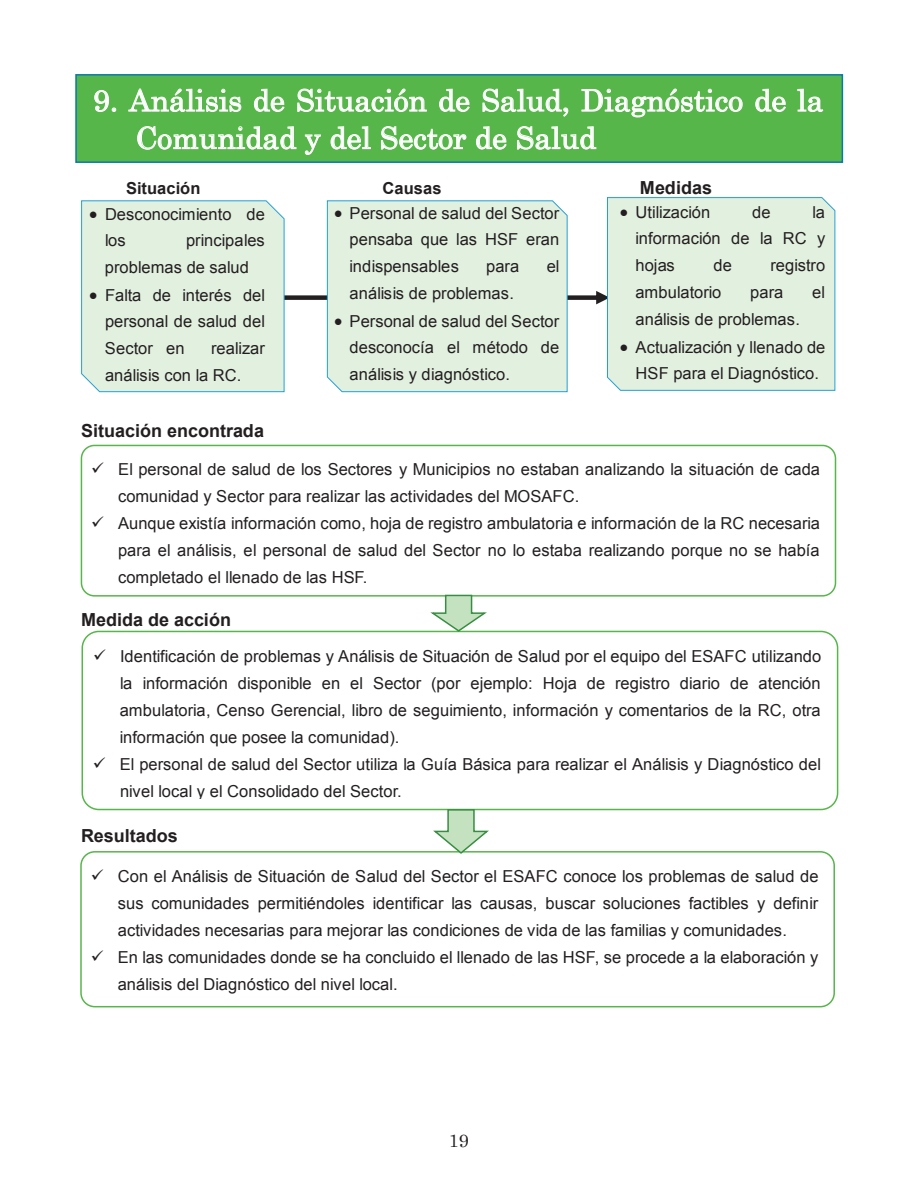
<style>
.page{position:relative;width:918px;height:1188px;background:#fff}
.page>*{position:absolute;margin:0;border:0;box-sizing:border-box;transform-origin:0 0}
.t1{font:30px/37.5px "Century";color:#fff}
.t2{font:700 18px "Arial";color:#231f20}
.t3{font:18px "Century";color:#231f20}
.t4{font:16.5px/27px "Arial";letter-spacing:.005em;color:#231f20;text-align:justify}
.t5{font:700 16.5px "Arial";letter-spacing:.005em;color:#231f20}
</style>
<div class="page">
<svg style="left:81px;top:198px;width:754px;height:194px;background:#e1efe2"></svg>
<div style="left:75px;top:74px;width:768px;height:89px;background:#56b64a;border:2px solid #077aa9"></div>
<svg style="left:94px;top:90px;width:23px;height:22px"></svg>
<svg style="left:128px;top:88px;width:114px;height:24px"></svg>
<svg style="left:254px;top:88px;width:31px;height:24px"></svg>
<svg style="left:297px;top:88px;width:130px;height:24px"></svg>
<svg style="left:439px;top:88px;width:31px;height:24px"></svg>
<svg style="left:482px;top:88px;width:87px;height:29px"></svg>
<svg style="left:581px;top:88px;width:162px;height:30px"></svg>
<svg style="left:755px;top:88px;width:31px;height:24px"></svg>
<svg style="left:797px;top:88px;width:27px;height:24px"></svg>
<svg style="left:137px;top:126px;width:160px;height:24px"></svg>
<svg style="left:304px;top:134px;width:17px;height:21px"></svg>
<svg style="left:330px;top:126px;width:41px;height:24px"></svg>
<svg style="left:381px;top:126px;width:86px;height:24px"></svg>
<svg style="left:476px;top:126px;width:31px;height:24px"></svg>
<svg style="left:517px;top:126px;width:80px;height:24px"></svg>
<div style="left:81px;top:445px;width:755px;height:152px;border:2px solid #56b64a;border-radius:13px"></div>
<div style="left:82px;top:631px;width:756px;height:179px;border:2px solid #56b64a;border-radius:17px"></div>
<div style="left:80px;top:851px;width:755px;height:156px;border:2px solid #56b64a;border-radius:14px"></div>
<svg style="left:431px;top:594px;width:58px;height:39px"></svg>
<svg style="left:433px;top:808px;width:58px;height:46px"></svg>
<h1 class="t1" style="left:136px;top:79px;width:689px;text-indent:-43px">9. Análisis de Situación de Salud, Diagnóstico de la<br>Comunidad y del Sector de Salud</h1>
<p class="t5" style="left:126px;top:177px;width:76px">Situación</p>
<p class="t5" style="left:383px;top:177px;width:60px">Causas</p>
<p class="t2" style="left:640px;top:176px;width:74px">Medidas</p>
<p class="t4" style="left:105px;top:201px;width:162px;line-height:26.4px;text-indent:-16px">• Desconocimiento de los</p>
<p class="t4" style="left:105px;top:227px;width:161px;text-indent:81px">principales problemas de salud</p>
<p class="t4" style="left:105px;top:282px;width:162px;text-indent:-16px">• Falta de interés del personal de salud del Sector en</p>
<p class="t4" style="left:105px;top:335px;width:161px;text-indent:106px">realizar análisis con la RC.</p>
<p class="t2" style="left:81px;top:419px;width:184px">Situación encontrada</p>
<p class="t4" style="left:350px;top:200px;width:211px;text-indent:-16px">• Personal de salud del Sector pensaba que las HSF eran indispensables</p>
<p class="t4" style="left:486px;top:253px;width:35px">para</p>
<p class="t4" style="left:547px;top:253px;width:14px">el</p>
<p class="t4" style="left:350px;top:280px;width:166px">análisis de problemas.</p>
<p class="t4" style="left:350px;top:308px;width:211px;text-indent:-16px">• Personal de salud del Sector desconocía el método de análisis y diagnóstico.</p>
<p class="t4" style="left:620px;top:199px;width:92px">• Utilización</p>
<p class="t4" style="left:752px;top:199px;width:20px">de</p>
<p class="t4" style="left:636px;top:199px;width:191px;text-indent:177px">la información de la RC y hojas</p>
<p class="t4" style="left:713px;top:252px;width:20px">de</p>
<p class="t4" style="left:771px;top:252px;width:56px">registro</p>
<p class="t4" style="left:636px;top:279px;width:87px">ambulatorio</p>
<p class="t4" style="left:750px;top:279px;width:35px">para</p>
<p class="t4" style="left:812px;top:279px;width:14px">el</p>
<p class="t4" style="left:635px;top:306px;width:166px">análisis de problemas.</p>
<p class="t4" style="left:620px;top:334px;width:207px;line-height:26.4px;text-align:center">• Actualización y llenado de<br>HSF para el Diagnóstico.</p>
<p class="t4" style="left:118px;top:456px;width:703px;text-indent:-27px">✓ El personal de salud de los Sectores y Municipios no estaban analizando la situación de cada comunidad y Sector para realizar las actividades del MOSAFC.</p>
<p class="t4" style="left:118px;top:510px;width:703px;text-indent:-27px">✓ Aunque existía información como, hoja de registro ambulatoria e información de la RC necesaria para el análisis, el personal de salud del Sector no lo estaba realizando porque no se había completado el llenado de las HSF.</p>
<p class="t2" style="left:81px;top:608px;width:152px">Medida de acción</p>
<p class="t4" style="left:120px;top:643px;width:703px;text-indent:-27px">✓ Identificación de problemas y Análisis de Situación de Salud por el equipo del ESAFC utilizando la información disponible en el Sector (por ejemplo: Hoja de registro diario de atención ambulatoria, Censo Gerencial, libro de seguimiento, información y comentarios de la RC, otra información que posee la comunidad).</p>
<p class="t4" style="left:120px;top:751px;width:703px;text-indent:-27px">✓ El personal de salud del Sector utiliza la Guía Básica para realizar el Análisis y Diagnóstico del nivel local y el Consolidado del Sector.</p>
<p class="t2" style="left:81px;top:824px;width:98px">Resultados</p>
<p class="t4" style="left:118px;top:863px;width:702px;text-indent:-27px">✓ Con el Análisis de Situación de Salud del Sector el ESAFC conoce los problemas de salud de sus comunidades permitiéndoles identificar las causas, buscar soluciones factibles y definir actividades necesarias para mejorar las condiciones de vida de las familias y comunidades.</p>
<p class="t4" style="left:118px;top:944px;width:702px;text-indent:-27px">✓ En las comunidades donde se ha concluido el llenado de las HSF, se procede a la elaboración y análisis del Diagnóstico del nivel local.</p>
<p class="t3" style="left:449px;top:1126px;width:22px">19</p>
</div>
